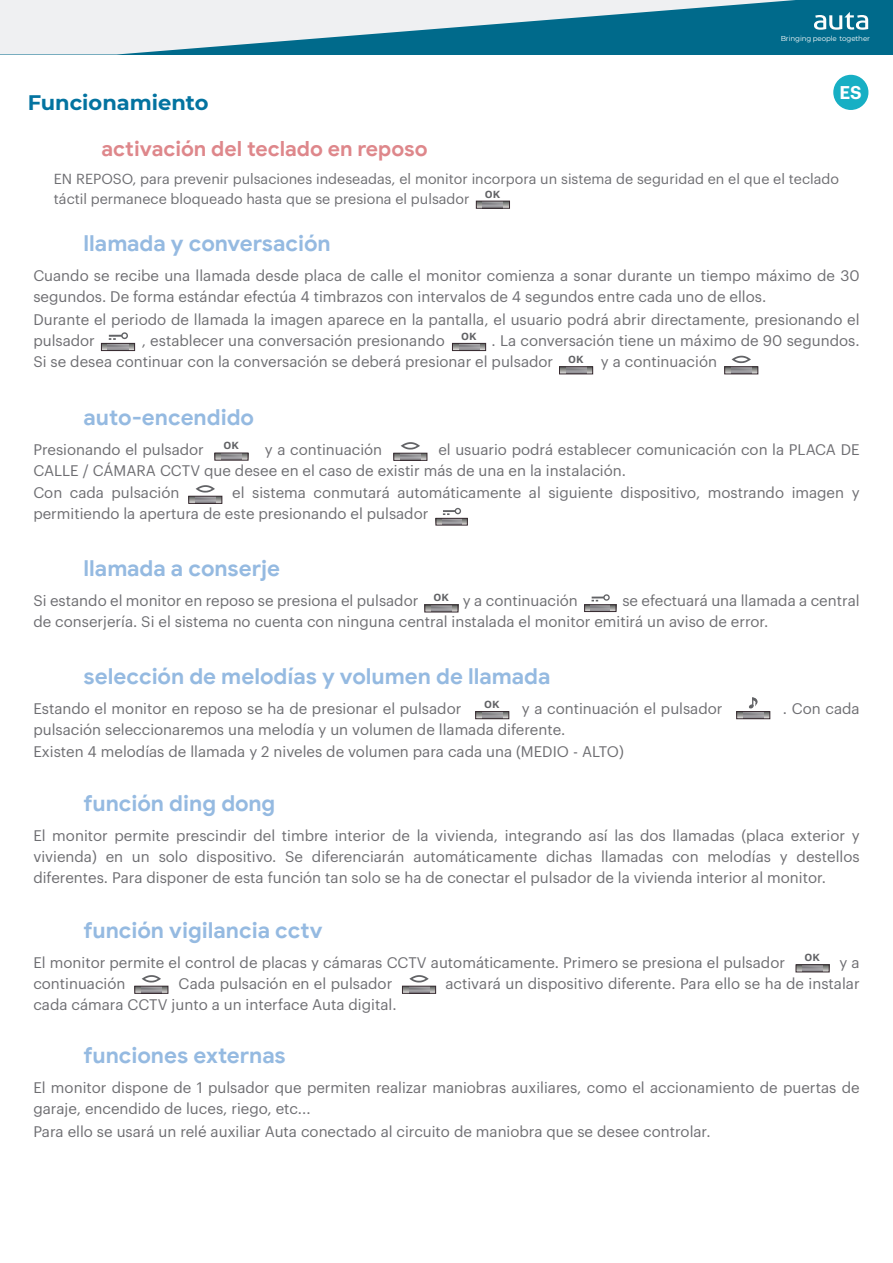
<style>
.page{position:relative;width:893px;height:1263px;background:#fff}
.page>*{position:absolute;margin:0;border:0;box-sizing:border-box;transform-origin:0 0}
.t1{font:700 22.05px "Google Sans";letter-spacing:-.005em;color:#95bae1}
.t2{font:700 21px "Google Sans";letter-spacing:-.005em;color:#de878b}
.t3{font:700 21px "Montserrat";color:#0373a0}
.t4{font:600 18.15px "Graphik";color:#fff}
.t5{font:15px/21px "Graphik";color:#6e6e72}
.t6{font:14.25px/20px "Graphik";color:#6e6e72}
.t7{font:700 10.8px "San Francisco Text";color:#626366;scale:1.07 1}
.t8{font:7.2px "Montserrat";letter-spacing:-.015em;color:#fefefd}
</style>
<div class="page">
<div style="left:0;top:0;width:893px;height:54px;background:#006a8b"></div>
<svg style="left:814px;top:12px;width:54px;height:18px"></svg>
<svg style="left:0;top:0;width:795px;height:54px"></svg>
<div style="left:834px;top:76px;width:34px;height:33px;background:#17afc4;border-radius:50%"></div>
<div style="left:833px;top:75px;width:35px;height:35px;border:2px solid #17afc4;border-radius:50%"></div>
<svg style="left:726px;top:368px;width:30px;height:4px"></svg>
<img style="left:731px;top:368px;width:20px;height:4px">
<div style="left:724px;top:366px;width:34px;height:8px;border:1px solid #372a30"></div>
<svg style="left:732px;top:356px;width:19px;height:7px"></svg>
<svg style="left:103px;top:345px;width:30px;height:4px"></svg>
<img style="left:108px;top:345px;width:20px;height:4px">
<div style="left:101px;top:343px;width:34px;height:8px;border:1px solid #372a30"></div>
<svg style="left:109px;top:335px;width:13px;height:5px"></svg>
<div style="left:121px;top:332px;width:7px;height:7px;border:1px solid #626366;border-radius:50%"></div>
<svg style="left:561px;top:368px;width:30px;height:4px"></svg>
<img style="left:566px;top:368px;width:20px;height:4px">
<div style="left:559px;top:366px;width:34px;height:8px;border:1px solid #372a30"></div>
<svg style="left:454px;top:345px;width:30px;height:4px"></svg>
<img style="left:459px;top:345px;width:20px;height:4px">
<div style="left:452px;top:343px;width:34px;height:8px;border:1px solid #372a30"></div>
<svg style="left:478px;top:203px;width:30px;height:3px"></svg>
<img style="left:483px;top:203px;width:20px;height:3px">
<div style="left:476px;top:201px;width:34px;height:7px;border:1px solid #372a30"></div>
<svg style="left:438px;top:520px;width:28px;height:3px"></svg>
<img style="left:442px;top:520px;width:19px;height:3px">
<div style="left:436px;top:518px;width:32px;height:7px;border:1px solid #372a30"></div>
<svg style="left:443px;top:508px;width:18px;height:7px"></svg>
<svg style="left:217px;top:455px;width:29px;height:3px"></svg>
<img style="left:221px;top:455px;width:20px;height:3px">
<div style="left:215px;top:453px;width:33px;height:7px;border:1px solid #372a30"></div>
<svg style="left:396px;top:455px;width:29px;height:4px"></svg>
<img style="left:400px;top:455px;width:20px;height:4px">
<div style="left:394px;top:453px;width:33px;height:8px;border:1px solid #372a30"></div>
<svg style="left:401px;top:442px;width:19px;height:7px"></svg>
<svg style="left:190px;top:498px;width:30px;height:4px"></svg>
<img style="left:195px;top:498px;width:20px;height:4px">
<div style="left:188px;top:496px;width:34px;height:8px;border:1px solid #372a30"></div>
<svg style="left:196px;top:485px;width:19px;height:8px"></svg>
<svg style="left:427px;top:607px;width:29px;height:3px"></svg>
<img style="left:431px;top:607px;width:20px;height:3px">
<div style="left:425px;top:605px;width:33px;height:7px;border:1px solid #372a30"></div>
<svg style="left:586px;top:606px;width:28px;height:4px"></svg>
<img style="left:591px;top:606px;width:19px;height:4px">
<div style="left:584px;top:604px;width:32px;height:8px;border:1px solid #372a30"></div>
<svg style="left:592px;top:597px;width:12px;height:4px"></svg>
<div style="left:603px;top:594px;width:7px;height:7px;border:1px solid #626366;border-radius:50%"></div>
<svg style="left:798px;top:966px;width:29px;height:4px"></svg>
<img style="left:802px;top:966px;width:21px;height:4px">
<div style="left:796px;top:964px;width:33px;height:8px;border:1px solid #372a30"></div>
<svg style="left:137px;top:988px;width:29px;height:3px"></svg>
<img style="left:141px;top:988px;width:20px;height:3px">
<div style="left:135px;top:986px;width:33px;height:7px;border:1px solid #372a30"></div>
<svg style="left:142px;top:975px;width:19px;height:7px"></svg>
<svg style="left:404px;top:988px;width:30px;height:3px"></svg>
<img style="left:409px;top:988px;width:20px;height:3px">
<div style="left:402px;top:986px;width:34px;height:7px;border:1px solid #372a30"></div>
<svg style="left:409px;top:975px;width:20px;height:7px"></svg>
<svg style="left:477px;top:713px;width:30px;height:4px"></svg>
<img style="left:482px;top:713px;width:20px;height:4px">
<div style="left:475px;top:711px;width:34px;height:8px;border:1px solid #372a30"></div>
<svg style="left:738px;top:713px;width:30px;height:4px"></svg>
<img style="left:743px;top:713px;width:20px;height:4px">
<div style="left:736px;top:711px;width:34px;height:8px;border:1px solid #372a30"></div>
<svg style="left:749px;top:697px;width:9px;height:12px"></svg>
<h2 class="t3" style="left:28px;top:90px;width:182px">Funcionamiento</h2>
<p class="t8" style="left:781px;top:34px;width:91px">Bringing people together</p>
<p class="t4" style="left:839px;top:84px;width:24px">ES</p>
<h2 class="t2" style="left:102px;top:136px;width:328px">activación del teclado en reposo</h2>
<p class="t6" style="left:54px;top:170px;width:787px">EN REPOSO, para prevenir pulsaciones indeseadas, el monitor incorpora un sistema de seguridad en el que el teclado táctil permanece bloqueado hasta que se presiona el pulsador</p>
<p class="t7" style="left:485px;top:187px;width:16px">OK</p>
<h1 class="t1" style="left:84px;top:230px;width:249px">llamada y conversación</h1>
<p class="t5" style="left:33px;top:266px;width:828px">Cuando se recibe una llamada desde placa de calle el monitor comienza a sonar durante un tiempo máximo de 30 segundos. De forma estándar efectúa 4 timbrazos con intervalos de 4 segundos entre cada uno de ellos.</p>
<p class="t5" style="left:33px;top:309px;width:828px">Durante el periodo de llamada la imagen aparece en la pantalla, el usuario podrá abrir directamente, presionando el pulsador</p>
<p class="t7" style="left:461px;top:330px;width:16px">OK</p>
<p class="t5" style="left:33px;top:330px;width:828px;text-indent:458px">. La conversación tiene un máximo de 90 segundos.<br>Si se desea continuar con la conversación se deberá presionar el pulsador</p>
<p class="t5" style="left:142px;top:330px;width:305px">, establecer una conversación presionando</p>
<p class="t5" style="left:601px;top:351px;width:118px">y a continuación</p>
<p class="t7" style="left:568px;top:353px;width:16px">OK</p>
<h1 class="t1" style="left:84px;top:404px;width:172px">auto-encendido</h1>
<p class="t5" style="left:33px;top:440px;width:172px">Presionando el pulsador</p>
<p class="t5" style="left:265px;top:440px;width:119px">y a continuación</p>
<p class="t7" style="left:223px;top:439px;width:16px">OK</p>
<p class="t5" style="left:33px;top:440px;width:828px;text-indent:405px">el usuario podrá establecer comunicación con la PLACA DE<br>CALLE / CÁMARA CCTV que desee en el caso de existir más de una en la instalación.</p>
<p class="t5" style="left:33px;top:483px;width:148px">Con cada pulsación</p>
<p class="t5" style="left:33px;top:483px;width:828px;text-indent:199px">el sistema conmutará automáticamente al siguiente dispositivo, mostrando imagen y permitiendo la apertura de este presionando el pulsador</p>
<h1 class="t1" style="left:84px;top:555px;width:198px">llamada a conserje</h1>
<p class="t5" style="left:33px;top:591px;width:387px">Si estando el monitor en reposo se presiona el pulsador</p>
<p class="t5" style="left:463px;top:591px;width:116px">y a continuación</p>
<p class="t7" style="left:433px;top:591px;width:16px">OK</p>
<p class="t5" style="left:33px;top:591px;width:828px;text-indent:589px">se efectuará una llamada a central de conserjería. Si el sistema no cuenta con ninguna central instalada el monitor emitirá un aviso de error.</p>
<h1 class="t1" style="left:84px;top:662px;width:468px">selección de melodías y volumen de llamada</h1>
<p class="t5" style="left:33px;top:698px;width:429px">Estando el monitor en reposo se ha de presionar el pulsador</p>
<p class="t5" style="left:522px;top:698px;width:202px">y a continuación el pulsador</p>
<p class="t5" style="left:783px;top:698px;width:78px">. Con cada</p>
<p class="t5" style="left:33px;top:719px;width:592px;line-height:22.5px">pulsación seleccionaremos una melodía y un volumen de llamada diferente.<br>Existen 4 melodías de llamada y 2 niveles de volumen para cada una (MEDIO - ALTO)</p>
<p class="t7" style="left:484px;top:698px;width:16px">OK</p>
<h1 class="t1" style="left:84px;top:790px;width:193px">función ding dong</h1>
<p class="t5" style="left:33px;top:826px;width:828px;text-align:justify">El monitor permite prescindir del timbre interior de la vivienda, integrando así las dos llamadas (placa exterior y vivienda) en un solo dispositivo. Se diferenciarán automáticamente dichas llamadas con melodías y destellos diferentes. Para disponer de esta función tan solo se ha de conectar el pulsador de la vivienda interior al monitor.</p>
<h1 class="t1" style="left:84px;top:916px;width:240px">función vigilancia cctv</h1>
<p class="t5" style="left:33px;top:952px;width:753px">El monitor permite el control de placas y cámaras CCTV automáticamente. Primero se presiona el pulsador</p>
<p class="t5" style="left:839px;top:952px;width:22px">y a</p>
<p class="t5" style="left:33px;top:973px;width:94px">continuación</p>
<p class="t5" style="left:179px;top:973px;width:215px">Cada pulsación en el pulsador</p>
<p class="t5" style="left:445px;top:973px;width:416px">activará un dispositivo diferente. Para ello se ha de instalar</p>
<p class="t5" style="left:33px;top:994px;width:365px">cada cámara CCTV junto a un interface Auta digital.</p>
<p class="t7" style="left:805px;top:951px;width:16px">OK</p>
<h1 class="t1" style="left:84px;top:1042px;width:204px">funciones externas</h1>
<p class="t5" style="left:33px;top:1078px;width:828px">El monitor dispone de 1 pulsador que permiten realizar maniobras auxiliares, como el accionamiento de puertas de garaje, encendido de luces, riego, etc...</p>
<p class="t5" style="left:33px;top:1121px;width:679px">Para ello se usará un relé auxiliar Auta conectado al circuito de maniobra que se desee controlar.</p>
</div>
